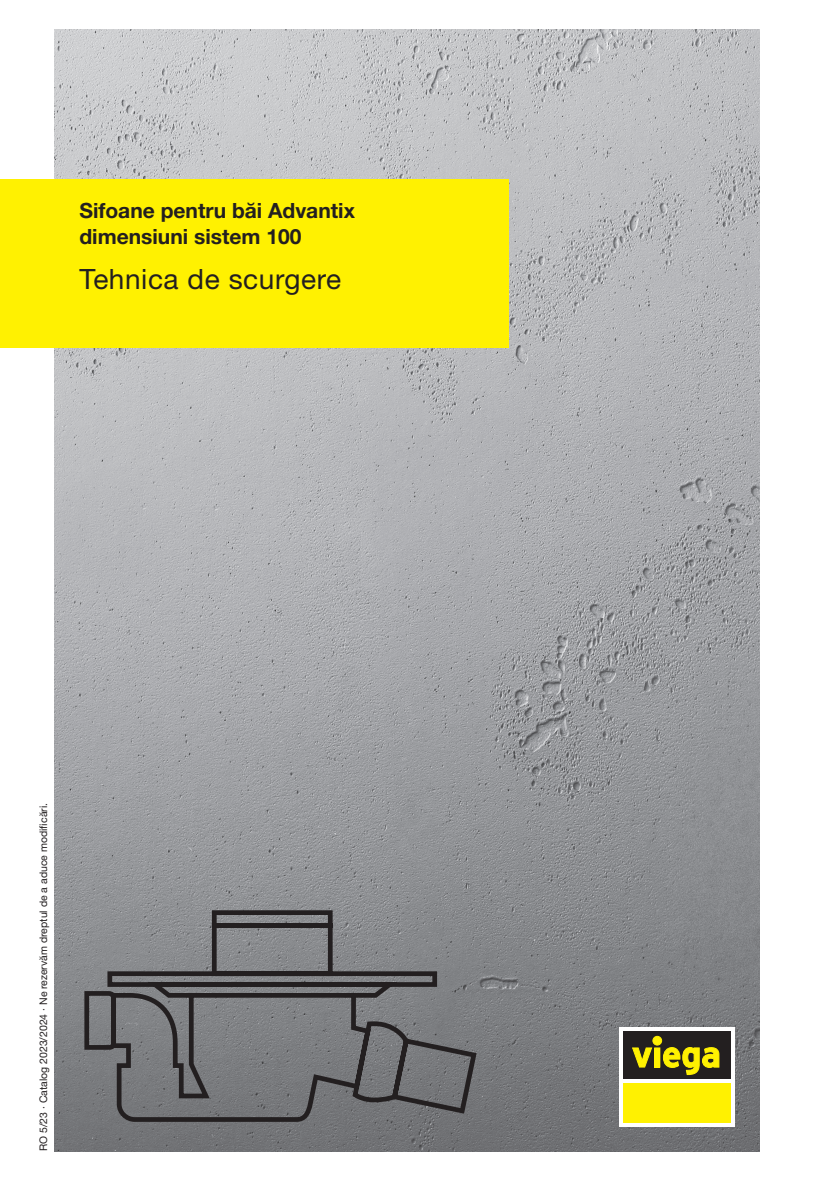
<style>
.page{position:relative;width:834px;height:1181px;background:#fff}
.page>*{position:absolute;margin:0;border:0;box-sizing:border-box;transform-origin:0 0}
.t1{font:28px "M Ying Hei PR Cfor Viega W4";letter-spacing:.02em;color:#231f20}
.t2{font:21px/25.2px "M Ying Hei PR Cfor Viega W7";color:#231f20}
.t3{font:10.5px "M Ying Hei PR Cfor Viega W4";color:#231f20}
</style>
<div class="page">
<img style="left:55px;top:30px;width:704px;height:1121px">
<svg style="left:82px;top:908px;width:397px;height:234px;background:#727376"></svg>
<div style="left:0;top:179px;width:508px;height:168px;background:#fff101"></div>
<div style="left:619px;top:1027px;width:115px;height:99px;background:linear-gradient(to right,#fff,#fff)"></div>
<div style="left:623px;top:1082px;width:107px;height:40px;background:#fff101"></div>
<div style="left:623px;top:1031px;width:107px;height:47px;background:#231f20"></div>
<svg style="left:632px;top:1047px;width:20px;height:20px"></svg>
<div style="left:654px;top:1048px;width:5px;height:19px;background:#fff101"></div>
<div style="left:654px;top:1047px;width:6px;height:20px;border:1px solid #fff101"></div>
<div style="left:652px;top:1036px;width:9px;height:9px;background:#fff101;border-radius:50%"></div>
<div style="left:652px;top:1036px;width:10px;height:9px;border:1px solid #fff101;border-radius:50%"></div>
<svg style="left:662px;top:1047px;width:57px;height:28px"></svg>
<h2 class="t2" style="left:79px;top:198px;width:277px">Sifoane pentru băi Advantix dimensiuni sistem 100</h2>
<h1 class="t1" style="left:79px;top:262px;width:263px">Tehnica de scurgere</h1>
<p class="t3" style="left:37px;top:1151px;width:350px;rotate:-90deg">RO 5/23 · Catalog 2023/2024 · Ne rezervăm dreptul de a aduce modificări.</p>
</div>
